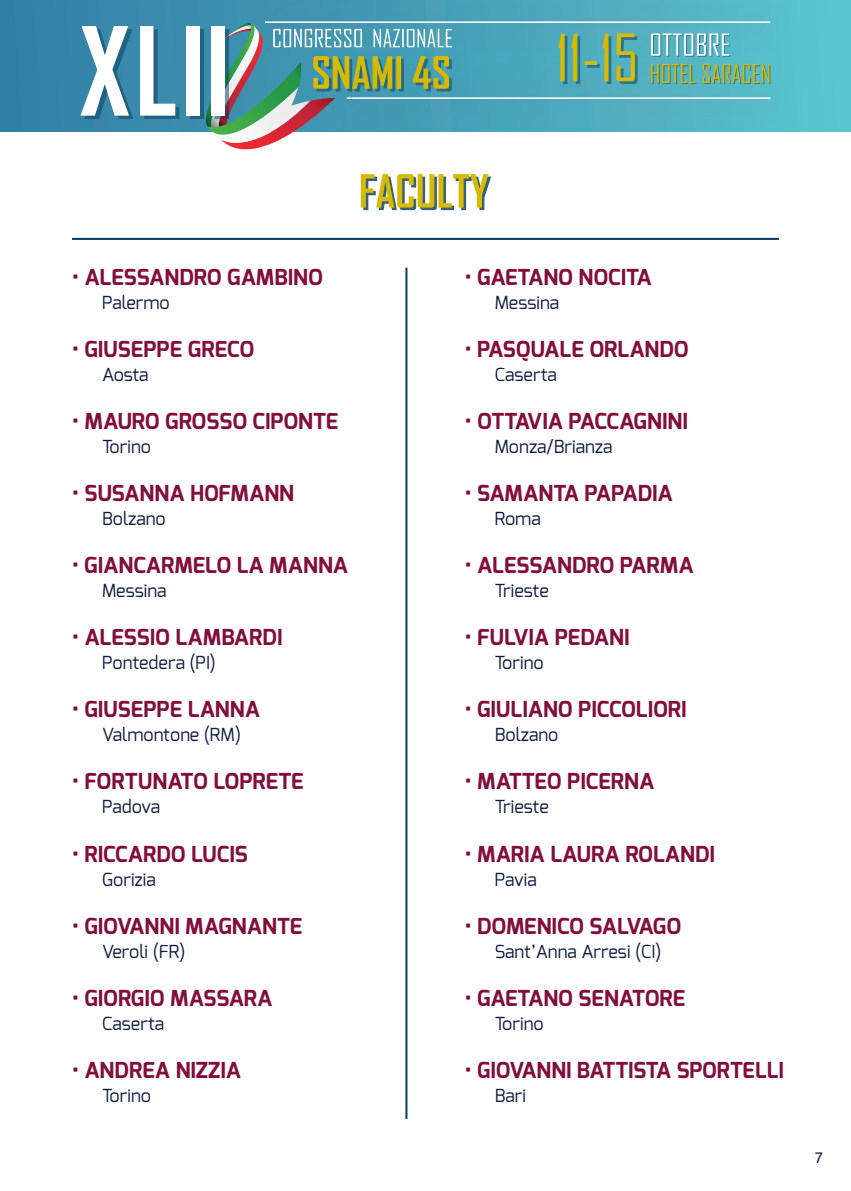
<style>
.page{position:relative;width:851px;height:1191px;background:#fff}
.page>*{position:absolute;margin:0;border:0;box-sizing:border-box;transform-origin:0 0}
.t1{font:700 22px "Exo";color:#820e3b}
.t2{font:18px "Exo";color:#0c1b3e}
.t3{font:16px "Acumin Pro";color:#0c1b3e}
</style>
<div class="page">
<svg style="left:0;top:0;width:850px;height:132px;background:#4099b4"></svg>
<div style="left:236px;top:0;width:563px;height:62px;background:#d1232a;opacity:.75"></div>
<hr style="left:265px;top:21px;width:505px;height:2px;background:#fff">
<div style="left:318px;top:59px;width:480px;height:79px;background:#d1232a;opacity:.75"></div>
<hr style="left:347px;top:97px;width:423px;height:2px;background:#fff">
<svg style="left:81px;top:26px;width:52px;height:93px"></svg>
<svg style="left:558px;top:33px;width:79px;height:51px;background:#6da683"></svg>
<hr style="left:405px;top:268px;width:2px;height:851px;background:#073a5c">
<svg style="left:140px;top:11px;width:351px;height:199px"></svg>
<hr style="left:72px;top:238px;width:706px;height:2px;background:#073a5c">
<p class="t1" style="left:72px;top:263px;width:252px">• ALESSANDRO GAMBINO</p>
<p class="t2" style="left:102px;top:291px;width:69px">Palermo</p>
<p class="t1" style="left:72px;top:335px;width:183px">• GIUSEPPE GRECO</p>
<p class="t2" style="left:102px;top:363px;width:48px">Aosta</p>
<p class="t1" style="left:72px;top:407px;width:267px">• MAURO GROSSO CIPONTE</p>
<p class="t2" style="left:102px;top:435px;width:50px">Torino</p>
<p class="t1" style="left:72px;top:479px;width:224px">• SUSANNA HOFMANN</p>
<p class="t2" style="left:102px;top:507px;width:65px">Bolzano</p>
<p class="t1" style="left:72px;top:551px;width:277px">• GIANCARMELO LA MANNA</p>
<p class="t2" style="left:102px;top:579px;width:66px">Messina</p>
<p class="t1" style="left:72px;top:623px;width:212px">• ALESSIO LAMBARDI</p>
<p class="t2" style="left:102px;top:651px;width:115px">Pontedera (PI)</p>
<p class="t1" style="left:72px;top:695px;width:189px">• GIUSEPPE LANNA</p>
<p class="t2" style="left:102px;top:723px;width:140px">Valmontone (RM)</p>
<p class="t1" style="left:72px;top:767px;width:233px">• FORTUNATO LOPRETE</p>
<p class="t2" style="left:102px;top:795px;width:60px">Padova</p>
<p class="t1" style="left:72px;top:839px;width:177px">• RICCARDO LUCIS</p>
<p class="t2" style="left:102px;top:867px;width:55px">Gorizia</p>
<p class="t1" style="left:72px;top:911px;width:231px">• GIOVANNI MAGNANTE</p>
<p class="t2" style="left:102px;top:939px;width:85px">Veroli (FR)</p>
<p class="t1" style="left:72px;top:983px;width:202px">• GIORGIO MASSARA</p>
<p class="t2" style="left:102px;top:1011px;width:64px">Caserta</p>
<p class="t1" style="left:72px;top:1055px;width:170px">• ANDREA NIZZIA</p>
<p class="t2" style="left:102px;top:1083px;width:50px">Torino</p>
<p class="t1" style="left:464px;top:263px;width:189px">• GAETANO NOCITA</p>
<p class="t2" style="left:494px;top:291px;width:66px">Messina</p>
<p class="t1" style="left:464px;top:335px;width:225px">• PASQUALE ORLANDO</p>
<p class="t2" style="left:494px;top:363px;width:64px">Caserta</p>
<p class="t1" style="left:464px;top:407px;width:224px">• OTTAVIA PACCAGNINI</p>
<p class="t2" style="left:494px;top:435px;width:119px">Monza/Brianza</p>
<p class="t1" style="left:464px;top:479px;width:210px">• SAMANTA PAPADIA</p>
<p class="t2" style="left:494px;top:507px;width:48px">Roma</p>
<p class="t1" style="left:464px;top:551px;width:230px">• ALESSANDRO PARMA</p>
<p class="t2" style="left:494px;top:579px;width:56px">Trieste</p>
<p class="t1" style="left:464px;top:623px;width:166px">• FULVIA PEDANI</p>
<p class="t2" style="left:494px;top:651px;width:50px">Torino</p>
<p class="t1" style="left:464px;top:695px;width:223px">• GIULIANO PICCOLIORI</p>
<p class="t2" style="left:494px;top:723px;width:65px">Bolzano</p>
<p class="t1" style="left:464px;top:767px;width:191px">• MATTEO PICERNA</p>
<p class="t2" style="left:494px;top:795px;width:56px">Trieste</p>
<p class="t1" style="left:464px;top:839px;width:252px">• MARIA LAURA ROLANDI</p>
<p class="t2" style="left:494px;top:867px;width:43px">Pavia</p>
<p class="t1" style="left:464px;top:911px;width:218px">• DOMENICO SALVAGO</p>
<p class="t2" style="left:494px;top:939px;width:168px">Sant’Anna Arresi (CI)</p>
<p class="t1" style="left:464px;top:983px;width:222px">• GAETANO SENATORE</p>
<p class="t2" style="left:494px;top:1011px;width:50px">Torino</p>
<p class="t1" style="left:464px;top:1055px;width:320px">• GIOVANNI BATTISTA SPORTELLI</p>
<p class="t2" style="left:494px;top:1083px;width:33px">Bari</p>
<p class="t3" style="left:814px;top:1146px;width:9px">7</p>
</div>
